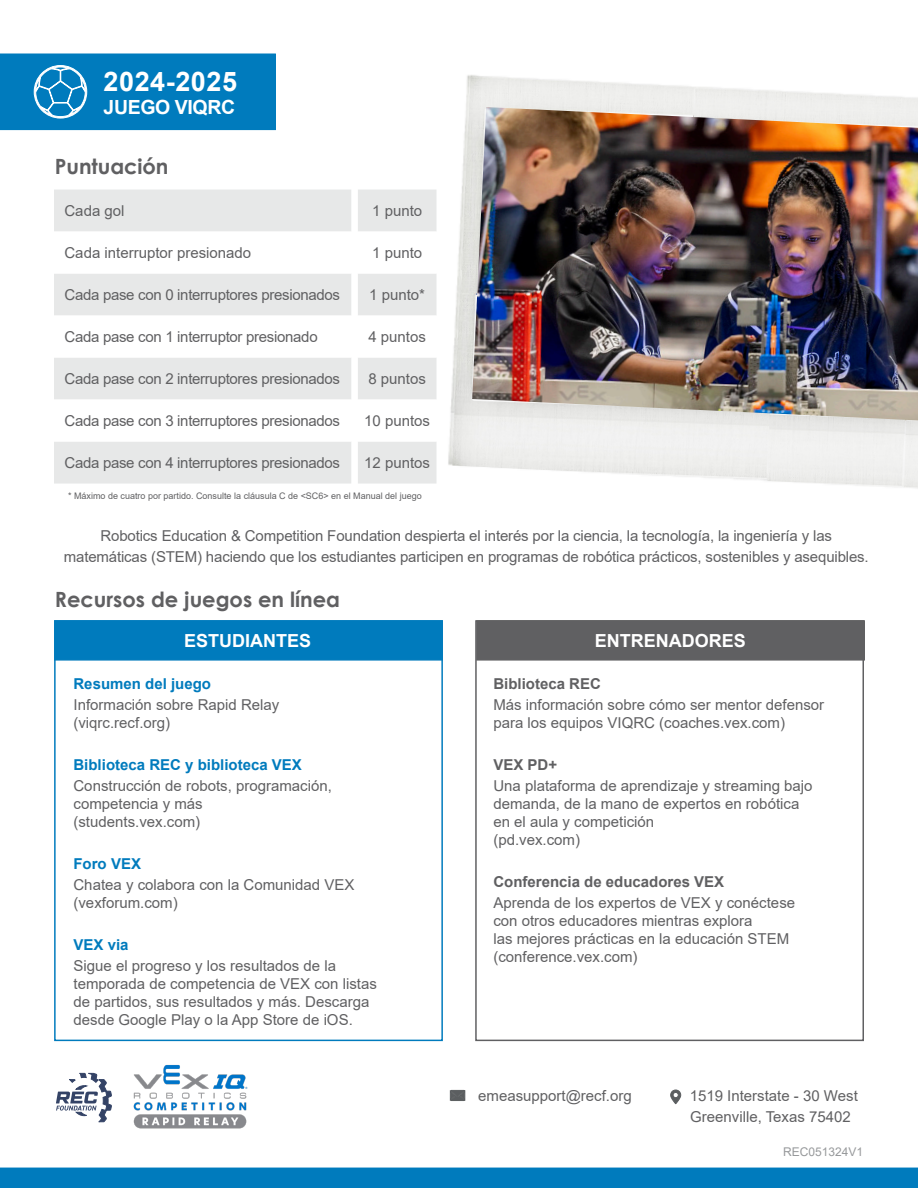
<style>
.page{position:relative;width:918px;height:1188px;background:#fff}
.page>*{position:absolute;margin:0;border:0;box-sizing:border-box;transform-origin:0 0}
.P_-_Paragraph_Style1{font:700 27px "Arial";letter-spacing:.02em;color:#fff}
.P_-_Paragraph_Style1-2{font:700 21px "Century Gothic";color:#606062}
.P_-_Paragraph_Style1-3{font:700 19.5px "Arial";letter-spacing:-.02em;color:#fff}
.P_-_Paragraph_Style1-4{font:700 18px "Arial";color:#fff}
.P_-_Paragraph_Style1-5{font:15px/18px "Arial";color:#606062}
.P_-_Paragraph_Style4{font:15px/21px "Arial";letter-spacing:-.01em;color:#606062;text-align:center}
.P_-_Paragraph_Style9{font:15px "Arial";letter-spacing:-.02em;color:#606062}
.P_-_Paragraph_Style1-6{font:700 15px "Arial";color:#007bbd}
.P_-_Paragraph_Style8{font:15px "Arial";color:#606062}
.P_-_Paragraph_Style1-7{font:700 15px "Arial";color:#606062}
.P_-_Paragraph_Style9-2{font:15px "Arial";color:#606062}
.P_-_Paragraph_Style7{font:12px "Arial";color:#97999b}
.P_-_Paragraph_Style3{font:9px "Arial";color:#606062}
</style>
<div class="page">
<div style="left:0;top:1168px;width:918px;height:20px;background:#007bbd"></div>
<svg style="left:450px;top:1090px;width:15px;height:11px"></svg>
<svg style="left:671px;top:1090px;width:10px;height:14px"></svg>
<div style="left:54px;top:620px;width:389px;height:421px;border:2px solid #007bbd"></div>
<div style="left:54px;top:620px;width:389px;height:41px;background:#007bbd;border:2px solid #007bbd"></div>
<div style="left:476px;top:620px;width:389px;height:41px;background:#606062;border:2px solid #606062"></div>
<div style="left:475px;top:620px;width:389px;height:421px;border:2px solid #606062"></div>
<div style="left:0;top:54px;width:275px;height:76px;background:#007bbd"></div>
<svg style="left:34px;top:66px;width:53px;height:52px"></svg>
<svg style="left:358px;top:190px;width:78px;height:294px"></svg>
<div style="left:54px;top:190px;width:297px;height:294px;background:#e7e8e8"></div>
<svg style="left:54px;top:232px;width:297px;height:210px"></svg>
<img style="left:461px;top:77px;width:233px;height:217px">
<img style="left:452px;top:294px;width:315px;height:185px">
<img style="left:472px;top:107px;width:446px;height:313px">
<img style="left:133px;top:1065px;width:115px;height:64px">
<svg style="left:56px;top:1073px;width:55px;height:49px"></svg>
<p class="P_-_Paragraph_Style1" style="left:104px;top:63px;width:135px">2024-2025</p>
<p class="P_-_Paragraph_Style1-3" style="left:104px;top:93px;width:133px">JUEGO VIQRC</p>
<p class="P_-_Paragraph_Style1-2" style="left:55px;top:151px;width:115px">Puntuación</p>
<p class="P_-_Paragraph_Style9" style="left:64px;top:200px;width:62px">Cada gol</p>
<p class="P_-_Paragraph_Style9-2" style="left:64px;top:242px;width:188px">Cada interruptor presionado</p>
<p class="P_-_Paragraph_Style9" style="left:64px;top:284px;width:277px">Cada pase con 0 interruptores presionados</p>
<p class="P_-_Paragraph_Style9" style="left:64px;top:326px;width:255px">Cada pase con 1 interruptor presionado</p>
<p class="P_-_Paragraph_Style9" style="left:64px;top:368px;width:277px">Cada pase con 2 interruptores presionados</p>
<p class="P_-_Paragraph_Style9" style="left:64px;top:410px;width:277px">Cada pase con 3 interruptores presionados</p>
<p class="P_-_Paragraph_Style9" style="left:64px;top:452px;width:277px">Cada pase con 4 interruptores presionados</p>
<p class="P_-_Paragraph_Style8" style="left:372px;top:200px;width:52px">1 punto</p>
<p class="P_-_Paragraph_Style8" style="left:372px;top:242px;width:52px">1 punto</p>
<p class="P_-_Paragraph_Style8" style="left:369px;top:284px;width:57px">1 punto*</p>
<p class="P_-_Paragraph_Style8" style="left:368px;top:326px;width:59px">4 puntos</p>
<p class="P_-_Paragraph_Style8" style="left:368px;top:368px;width:59px">8 puntos</p>
<p class="P_-_Paragraph_Style8" style="left:364px;top:410px;width:67px">10 puntos</p>
<p class="P_-_Paragraph_Style8" style="left:364px;top:452px;width:67px">12 puntos</p>
<p class="P_-_Paragraph_Style3" style="left:68px;top:490px;width:355px">* Máximo de cuatro por partido. Consulte la cláusula C de &lt;SC6&gt; en el Manual del juego</p>
<p class="P_-_Paragraph_Style4" style="left:64px;top:525px;width:806px">Robotics Education &amp; Competition Foundation despierta el interés por la ciencia, la tecnología, la ingeniería y las matemáticas (STEM) haciendo que los estudiantes participen en programas de robótica prácticos, sostenibles y asequibles.</p>
<p class="P_-_Paragraph_Style1-2" style="left:55px;top:583px;width:287px">Recursos de juegos en línea</p>
<p class="P_-_Paragraph_Style1-4" style="left:184px;top:628px;width:128px">ESTUDIANTES</p>
<p class="P_-_Paragraph_Style1-6" style="left:74px;top:673px;width:139px">Resumen del juego</p>
<p class="P_-_Paragraph_Style1-5" style="left:74px;top:695px;width:207px">Información sobre Rapid Relay (viqrc.recf.org)</p>
<p class="P_-_Paragraph_Style1-6" style="left:74px;top:754px;width:230px">Biblioteca REC y biblioteca VEX</p>
<p class="P_-_Paragraph_Style1-5" style="left:74px;top:776px;width:260px">Construcción de robots, programación, competencia y más (students.vex.com)</p>
<p class="P_-_Paragraph_Style1-6" style="left:74px;top:853px;width:69px">Foro VEX</p>
<p class="P_-_Paragraph_Style1-5" style="left:74px;top:875px;width:282px">Chatea y colabora con la Comunidad VEX (vexforum.com)</p>
<p class="P_-_Paragraph_Style1-6" style="left:74px;top:934px;width:57px">VEX via</p>
<p class="P_-_Paragraph_Style1-5" style="left:74px;top:956px;width:305px">Sigue el progreso y los resultados de la temporada de competencia de VEX con listas de partidos, sus resultados y más. Descarga desde Google Play o la App Store de iOS.</p>
<p class="P_-_Paragraph_Style1-4" style="left:595px;top:628px;width:153px">ENTRENADORES</p>
<p class="P_-_Paragraph_Style1-7" style="left:493px;top:673px;width:109px">Biblioteca REC</p>
<p class="P_-_Paragraph_Style1-5" style="left:493px;top:695px;width:332px">Más información sobre cómo ser mentor defensor para los equipos VIQRC (coaches.vex.com)</p>
<p class="P_-_Paragraph_Style1-7" style="left:493px;top:754px;width:65px">VEX PD+</p>
<p class="P_-_Paragraph_Style1-5" style="left:493px;top:776px;width:321px">Una plataforma de aprendizaje y streaming bajo demanda, de la mano de expertos en robótica en el aula y competición<br>(pd.vex.com)</p>
<p class="P_-_Paragraph_Style1-7" style="left:493px;top:871px;width:232px">Conferencia de educadores VEX</p>
<p class="P_-_Paragraph_Style1-5" style="left:493px;top:893px;width:303px">Aprenda de los expertos de VEX y conéctese con otros educadores mientras explora<br>las mejores prácticas en la educación STEM (conference.vex.com)</p>
<p class="P_-_Paragraph_Style1-5" style="left:478px;top:1087px;width:155px">emeasupport@recf.org</p>
<p class="P_-_Paragraph_Style1-5" style="left:690px;top:1087px;width:170px">1519 Interstate - 30 West</p>
<p class="P_-_Paragraph_Style1-5" style="left:690px;top:1108px;width:162px">Greenville, Texas 75402</p>
<p class="P_-_Paragraph_Style7" style="left:783px;top:1144px;width:82px">REC051324V1</p>
</div>
